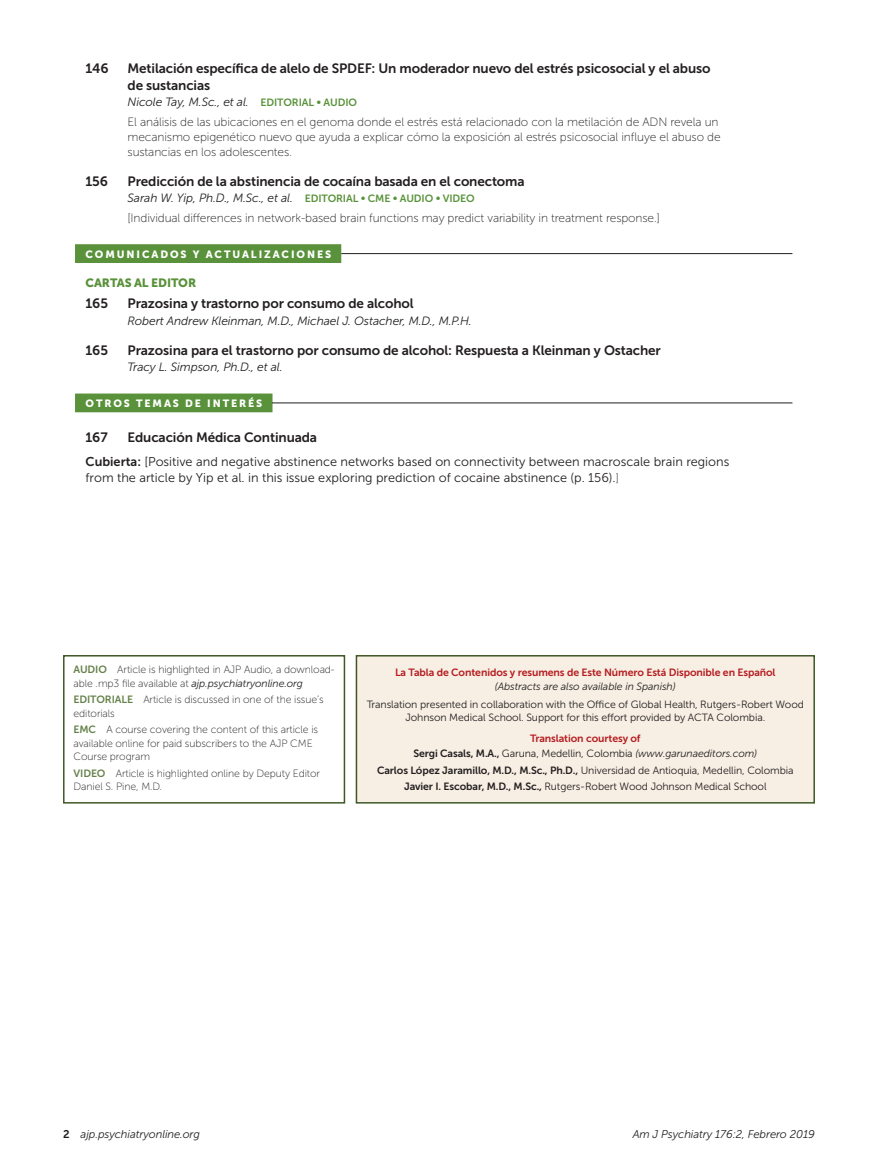
<style>
.page{position:relative;width:878px;height:1175px;background:#fff}
.page>*{position:absolute;margin:0;border:0;box-sizing:border-box;transform-origin:0 0}
.t1{font:13.5px/16.5px "Museo Sans 700";letter-spacing:-.01em;color:#231f20}
.t2{font:12.75px/15.8px "Museo Sans 300";color:#231f20}
.t3{font:12px/15px "Museo Sans 100";letter-spacing:-.01em;color:#231f20}
.t4{font:italic 12px "Museo Sans 300";letter-spacing:-.01em;color:#231f20}
.t5{font:12px "Museo Sans 900";letter-spacing:-.01em;color:#59923a}
.t6{font:italic 11.25px "Museo Sans 300";letter-spacing:-.01em;color:#231f20}
.t7{font:10.5px/16.5px "Museo Sans 300";letter-spacing:-.01em;color:#231f20;text-align:center}
.t8{font:10.5px/13.5px "Museo Sans 100";letter-spacing:-.01em;color:#231f20}
.t9{font:10.5px "Museo Sans 700";letter-spacing:-.01em;color:#b61c20}
.t10{font:italic 10.5px "Museo Sans 300";letter-spacing:-.01em;color:#231f20}
.t11{font:10.5px "Museo Sans 900";letter-spacing:.18em;color:#fff}
.s1{font-family:"Museo Sans 700";font-style:normal;font-size:10.5px;color:#59923a}
.s2{font-family:"Museo Sans 700"}
.s3{font-family:"Museo Sans 100";font-size:12px}
.s4{font-family:"Museo Sans 700";color:#65824a}
.s5{font-family:"Museo Sans 100";font-style:normal}
.s6{font-style:italic}
.s7{font-family:"Museo Sans 700";font-style:normal}
</style>
<div class="page">
<div style="left:63px;top:655px;width:282px;height:148px;border:2px solid #3f5826"></div>
<div style="left:356px;top:656px;width:458px;height:146px;background:#f7efe4"></div>
<div style="left:356px;top:655px;width:458px;height:148px;border:2px solid #3f5826"></div>
<div style="left:75px;top:244px;width:266px;height:19px;background:#59923a"></div>
<hr style="left:341px;top:253px;width:451px;height:1px;background:#231f20">
<div style="left:75px;top:393px;width:197px;height:19px;background:#59923a"></div>
<hr style="left:272px;top:402px;width:520px;height:1px;background:#231f20">
<p class="t1" style="left:86px;top:60px;width:24px">146</p>
<p class="t1" style="left:127px;top:60px;width:584px">Metilación específica de alelo de SPDEF: Un moderador nuevo del estrés psicosocial y el abuso de sustancias</p>
<p class="t4" style="left:128px;top:96px;width:231px">Nicole Tay, M.Sc., et al. <span class="s1">EDITORIAL • AUDIO</span></p>
<p class="t3" style="left:128px;top:114px;width:594px">El análisis de las ubicaciones en el genoma donde el estrés está relacionado con la metilación de ADN revela un mecanismo epigenético nuevo que ayuda a explicar cómo la exposición al estrés psicosocial influye el abuso de sustancias en los adolescentes.</p>
<p class="t1" style="left:86px;top:173px;width:24px">156</p>
<p class="t1" style="left:127px;top:173px;width:398px">Predicción de la abstinencia de cocaína basada en el conectoma</p>
<p class="t4" style="left:128px;top:192px;width:348px">Sarah W. Yip, Ph.D., M.Sc., et al. <span class="s1">EDITORIAL • CME • AUDIO • VIDEO</span></p>
<p class="t3" style="left:128px;top:210px;width:534px">[Individual differences in network-based brain functions may predict variability in treatment response.]</p>
<p class="t11" style="left:86px;top:248px;width:247px">COMUNICADOS Y ACTUALIZACIONES</p>
<p class="t5" style="left:86px;top:276px;width:112px">CARTAS AL EDITOR</p>
<p class="t1" style="left:86px;top:295px;width:24px">165</p>
<p class="t1" style="left:127px;top:295px;width:287px">Prazosina y trastorno por consumo de alcohol</p>
<p class="t4" style="left:128px;top:314px;width:345px">Robert Andrew Kleinman, M.D., Michael J. Ostacher, M.D., M.P.H.</p>
<p class="t1" style="left:86px;top:341px;width:24px">165</p>
<p class="t1" style="left:127px;top:341px;width:535px">Prazosina para el trastorno por consumo de alcohol: Respuesta a Kleinman y Ostacher</p>
<p class="t4" style="left:128px;top:360px;width:157px">Tracy L. Simpson, Ph.D., et al.</p>
<p class="t11" style="left:86px;top:397px;width:178px">OTROS TEMAS DE INTERÉS</p>
<p class="t1" style="left:86px;top:428px;width:24px">167</p>
<p class="t1" style="left:127px;top:428px;width:191px">Educación Médica Continuada</p>
<p class="t2" style="left:86px;top:454px;width:645px"><span class="s2">Cubierta:</span> [Positive and negative abstinence networks based on connectivity between macroscale brain regions from the article by Yip et al. in this issue exploring prediction of cocaine abstinence (p. 156).<span class="s3">]</span></p>
<p class="t8" style="left:74px;top:663px;width:263px"><span class="s4">AUDIO</span> Article is highlighted in AJP Audio, a download-</p>
<p class="t10" style="left:74px;top:677px;width:231px"><span class="s5">able .mp3 file available at</span> ajp.psychiatryonline.org</p>
<p class="t8" style="left:74px;top:693px;width:251px"><span class="s4">EDITORIALE</span> Article is discussed in one of the issue’s editorials</p>
<p class="t8" style="left:74px;top:723px;width:246px"><span class="s4">EMC</span> A course covering the content of this article is available online for paid subscribers to the AJP CME<br>Course program</p>
<p class="t8" style="left:74px;top:766px;width:248px"><span class="s4">VIDEO</span> Article is highlighted online by Deputy Editor<br>Daniel S. Pine, M.D.</p>
<p class="t9" style="left:395px;top:667px;width:382px">La Tabla de Contenidos y resumens de Este Número Está Disponible en Español</p>
<p class="t10" style="left:495px;top:680px;width:182px">(Abstracts are also available in Spanish)</p>
<p class="t7" style="left:366px;top:697px;width:439px;line-height:13.5px">Translation presented in collaboration with the Office of Global Health, Rutgers-Robert Wood<br>Johnson Medical School. Support for this effort provided by ACTA Colombia.</p>
<p class="t9" style="left:530px;top:733px;width:112px">Translation courtesy of</p>
<p class="t7" style="left:377px;top:745px;width:418px"><span class="s2">Sergi Casals, M.A.,</span> Garuna, Medellin, Colombia <span class="s6">(www.garunaeditors.com)<br></span><span class="s2">Carlos López Jaramillo, M.D., M.Sc., Ph.D.,</span> Universidad de Antioquia, Medellin, Colombia<br><span class="s2">Javier I. Escobar, M.D., M.Sc.,</span> Rutgers-Robert Wood Johnson Medical School</p>
<p class="t6" style="left:63px;top:1128px;width:139px"><span class="s7">2</span> ajp.psychiatryonline.org</p>
<p class="t6" style="left:632px;top:1128px;width:184px">Am J Psychiatry 176:2, Febrero 2019</p>
</div>
